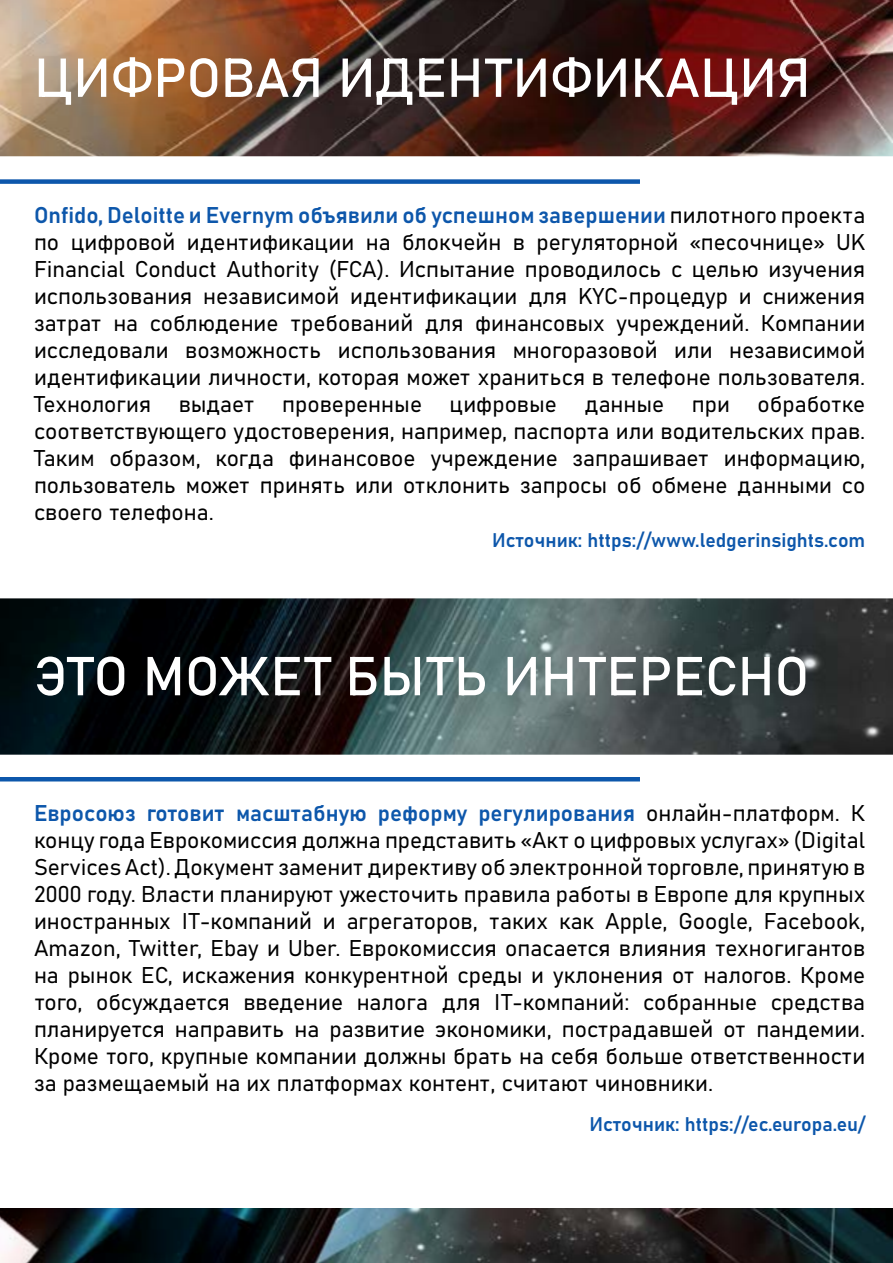
<style>
.page{position:relative;width:893px;height:1263px;background:#fff}
.page>*{position:absolute;margin:0;border:0;box-sizing:border-box;transform-origin:0 0}
.t1{font:54px "Bahnschrift";color:#fff}
.t2{font:22.5px/27px "Bahnschrift";color:#000;text-align:justify}
.t3{font:19.5px "Bahnschrift";color:#0d57ab}
.s1{color:#0d57ab}
</style>
<div class="page">
<img style="left:0;top:0;width:893px;height:156px">
<div style="left:0;top:179px;width:640px;height:5px;background:#0d57ab"></div>
<img style="left:0;top:1209px;width:893px;height:54px">
<img style="left:0;top:598px;width:893px;height:157px">
<hr style="left:0;top:777px;width:640px;height:4px;background:#0d57ab">
<h1 class="t1" style="left:34px;top:44px;width:778px">ЦИФРОВАЯ ИДЕНТИФИКАЦИЯ</h1>
<p class="t2" style="left:34px;top:201px;width:833px"><span class="s1">Onfido, Deloitte и Evernym объявили об успешном завершении</span> пилотного проекта по цифровой идентификации на блокчейн в регуляторной «песочнице» UK Financial Conduct Authority (FCA). Испытание проводилось с целью изучения использования независимой идентификации для KYC-процедур и снижения затрат на соблюдение требований для финансовых учреждений. Компании исследовали возможность использования многоразовой или независимой идентификации личности, которая может храниться в телефоне пользователя.<br>Технология выдает проверенные цифровые данные при обработке соответствующего удостоверения, например, паспорта или водительских прав.<br>Таким образом, когда финансовое учреждение запрашивает информацию, пользователь может принять или отклонить запросы об обмене данными со своего телефона.</p>
<p class="t3" style="left:492px;top:528px;width:375px">Источник: https://www.ledgerinsights.com</p>
<h1 class="t1" style="left:34px;top:642px;width:777px">ЭТО МОЖЕТ БЫТЬ ИНТЕРЕСНО</h1>
<p class="t2" style="left:34px;top:799px;width:833px"><span class="s1">Евросоюз готовит масштабную реформу регулирования</span> онлайн-платформ. К концу года Еврокомиссия должна представить «Акт о цифровых услугах» (Digital Services Act). Документ заменит директиву об электронной торговле, принятую в 2000 году. Власти планируют ужесточить правила работы в Европе для крупных иностранных IT-компаний и агрегаторов, таких как Apple, Google, Facebook, Amazon, Twitter, Ebay и Uber. Еврокомиссия опасается влияния техногигантов на рынок ЕС, искажения конкурентной среды и уклонения от налогов. Кроме того, обсуждается введение налога для IT-компаний: собранные средства планируется направить на развитие экономики, пострадавшей от пандемии.<br>Кроме того, крупные компании должны брать на себя больше ответственности за размещаемый на их платформах контент, считают чиновники.</p>
<p class="t3" style="left:589px;top:1111px;width:277px">Источник: https://ec.europa.eu/</p>
</div>
